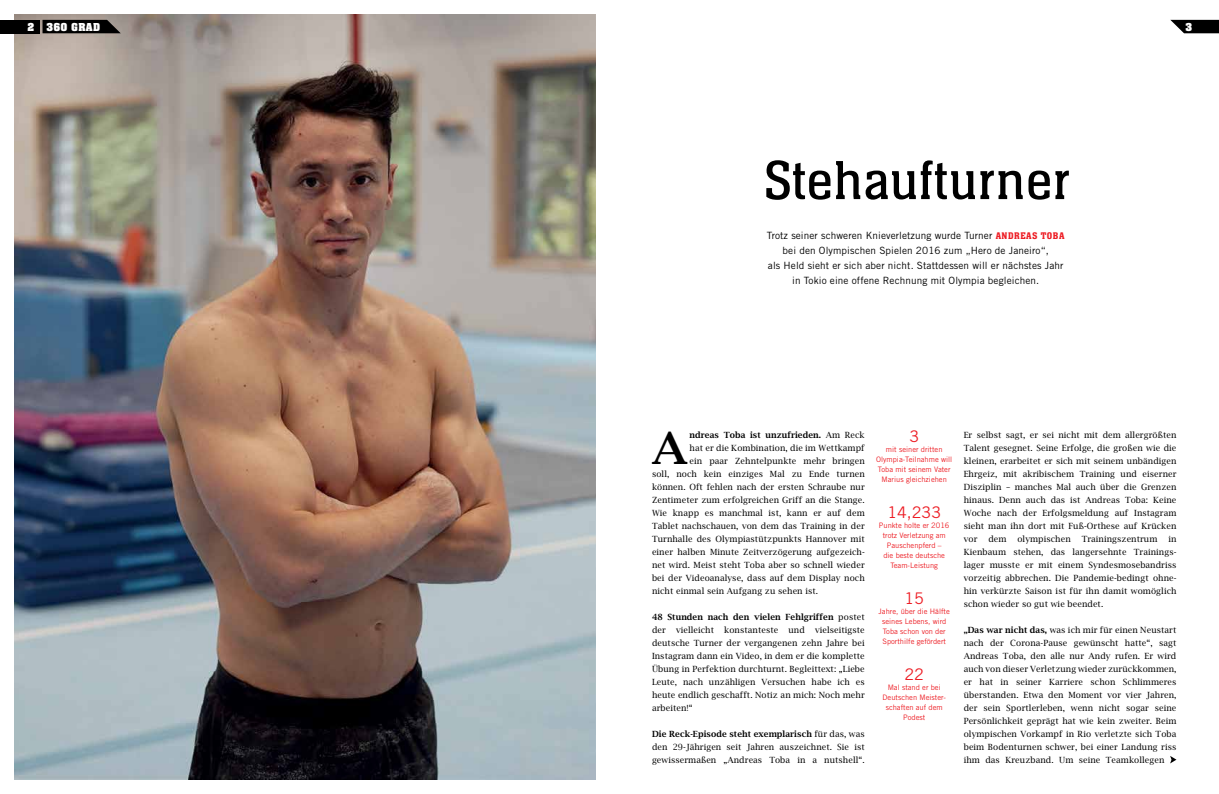
<style>
.page{position:relative;width:1219px;height:794px;background:#fff}
.page>*{position:absolute;margin:0;border:0;box-sizing:border-box;transform-origin:0 0}
.t1{font:57px "Neue Aachen Pro";letter-spacing:.01em;color:#000}
.t2{font:700 44.5px "Lucida Bright";color:#000}
.t3{font:16px "Trade Gothic LT Std";color:#ed1d24}
.t4{font:700 12px "Neue Aachen Pro";letter-spacing:.02em;color:#fff}
.t5{font:10px/15px "Trade Gothic LT Std";letter-spacing:.01em;color:#000;text-align:center}
.t6{font:8.5px/13px "Lucida Bright";letter-spacing:.01em;color:#000;text-align:justify}
.t7{font:700 8.5px "Lucida Bright";letter-spacing:.01em;color:#000}
.t8{font:7.5px/10px "Trade Gothic LT Std";color:#ed1d24;text-align:center}
.s1{font-family:"Neue Aachen Pro";font-weight:500;color:#ed1d24}
.s2{font-weight:400}
.s3{font-weight:700}
</style>
<div class="page">
<img style="left:14px;top:14px;width:581px;height:766px">
<svg style="left:1170px;top:756px;width:6px;height:7px"></svg>
<svg style="left:1170px;top:20px;width:49px;height:13px"></svg>
<div style="left:0;top:20px;width:40px;height:13px;background:#000"></div>
<svg style="left:43px;top:20px;width:78px;height:13px"></svg>
<h3 class="t4" style="left:27px;top:20px;width:74px">2 360 Grad</h3>
<h3 class="t4" style="left:1185px;top:20px;width:8px">3</h3>
<h1 class="t1" style="left:763px;top:150px;width:308px">Stehaufturner</h1>
<p class="t5" style="left:767px;top:228px;width:299px">Trotz seiner schweren Knieverletzung wurde Turner <span class="s1">ANDREAS TOBA </span>bei den Olympischen Spielen 2016 zum „Hero de Janeiro“,<br>als Held sieht er sich aber nicht. Stattdessen will er nächstes Jahr in Tokio eine offene Rechnung mit Olympia begleichen.</p>
<h2 class="t2" style="left:652px;top:423px;width:37px">A</h2>
<p class="t7" style="left:690px;top:430px;width:177px">ndreas Toba ist unzufrieden. <span class="s2">Am Reck</span></p>
<p class="t6" style="left:690px;top:442px;width:177px">hat er die Kombination, die im Wettkampf</p>
<p class="t6" style="left:690px;top:455px;width:177px">ein paar Zehntelpunkte mehr bringen</p>
<p class="t6" style="left:652px;top:468px;width:214px">soll, noch kein einziges Mal zu Ende turnen</p>
<p class="t6" style="left:652px;top:481px;width:214px">können. Oft fehlen nach der ersten Schraube nur</p>
<p class="t6" style="left:652px;top:494px;width:214px">Zentimeter zum erfolgreichen Griff an die Stange.</p>
<p class="t6" style="left:652px;top:507px;width:214px">Wie knapp es manchmal ist, kann er auf dem</p>
<p class="t6" style="left:652px;top:520px;width:214px">Tablet nachschauen, von dem das Training in der</p>
<p class="t6" style="left:652px;top:533px;width:214px">Turnhalle des Olympiastützpunkts Hannover mit</p>
<p class="t6" style="left:652px;top:546px;width:214px">einer halben Minute Zeitverzögerung aufgezeich-</p>
<p class="t6" style="left:652px;top:559px;width:214px">net wird. Meist steht Toba aber so schnell wieder</p>
<p class="t6" style="left:652px;top:572px;width:214px">bei der Videoanalyse, dass auf dem Display noch</p>
<p class="t6" style="left:652px;top:585px;width:168px">nicht einmal sein Aufgang zu sehen ist.</p>
<p class="t6" style="left:652px;top:611px;width:214px"><span class="s3">48 Stunden nach den vielen Fehlgriffen</span> postet der vielleicht konstanteste und vielseitigste deutsche Turner der vergangenen zehn Jahre bei Instagram dann ein Video, in dem er die komplette Übung in Perfektion durchturnt. Begleittext: „Liebe Leute, nach unzähligen Versuchen habe ich es heute endlich geschafft. Notiz an mich: Noch mehr arbeiten!“</p>
<p class="t6" style="left:652px;top:728px;width:214px"><span class="s3">Die Reck-Episode steht exemplarisch</span> für das, was den 29-Jährigen seit Jahren auszeichnet. Sie ist gewissermaßen „Andreas Toba in a nutshell“.</p>
<h3 class="t3" style="left:909px;top:427px;width:11px">3</h3>
<p class="t8" style="left:876px;top:444px;width:78px">mit seiner dritten<br>Olympia-Teilnahme will<br>Toba mit seinem Vater<br>Marius gleichziehen</p>
<h3 class="t3" style="left:887px;top:503px;width:55px">14,233</h3>
<p class="t8" style="left:879px;top:520px;width:72px">Punkte holte er 2016 trotz Verletzung am<br>Pauschenpferd –<br>die beste deutsche<br>Team-Leistung</p>
<h3 class="t3" style="left:904px;top:588px;width:21px">15</h3>
<p class="t8" style="left:879px;top:606px;width:73px">Jahre, über die Hälfte seines Lebens, wird<br>Toba schon von der<br>Sporthilfe gefördert</p>
<h3 class="t3" style="left:904px;top:664px;width:21px">22</h3>
<p class="t8" style="left:883px;top:682px;width:65px">Mal stand er bei<br>Deutschen Meister&shy;schaften auf dem<br>Podest</p>
<p class="t6" style="left:964px;top:429px;width:214px">Er selbst sagt, er sei nicht mit dem allergrößten Talent gesegnet. Seine Erfolge, die großen wie die kleinen, erarbeitet er sich mit seinem unbändigen Ehrgeiz, mit akribischem Training und eiserner Disziplin – manches Mal auch über die Grenzen hinaus. Denn auch das ist Andreas Toba: Keine Woche nach der Erfolgsmeldung auf Instagram sieht man ihn dort mit Fuß-Orthese auf Krücken vor</p>
<p class="t6" style="left:988px;top:533px;width:20px">dem</p>
<p class="t6" style="left:1017px;top:533px;width:55px">olympischen</p>
<p class="t6" style="left:1082px;top:533px;width:77px">Trainingszentrum</p>
<p class="t6" style="left:964px;top:533px;width:214px;text-indent:205px">in Kienbaum stehen, das langersehnte Trainings&shy;lager musste er mit einem Syndesmosebandriss vorzeitig abbrechen. Die Pandemie-bedingt ohne&shy;hin verkürzte Saison ist für ihn damit womöglich schon wieder so gut wie beendet.</p>
<p class="t6" style="left:964px;top:624px;width:214px"><span class="s3">„Das war nicht das,</span> was ich mir für einen Neustart nach der Corona-Pause gewünscht hatte“, sagt Andreas Toba, den alle nur Andy rufen. Er wird auch von dieser Verletzung wieder zurückkommen, er hat in seiner Karriere schon Schlimmeres überstanden. Etwa den Moment vor vier Jahren, der sein Sportlerleben, wenn nicht sogar seine Persönlichkeit geprägt hat wie kein zweiter. Beim olympischen Vorkampf in Rio verletzte sich Toba beim Bodenturnen schwer, bei einer Landung riss ihm das Kreuzband. Um seine Teamkollegen</p>
</div>
